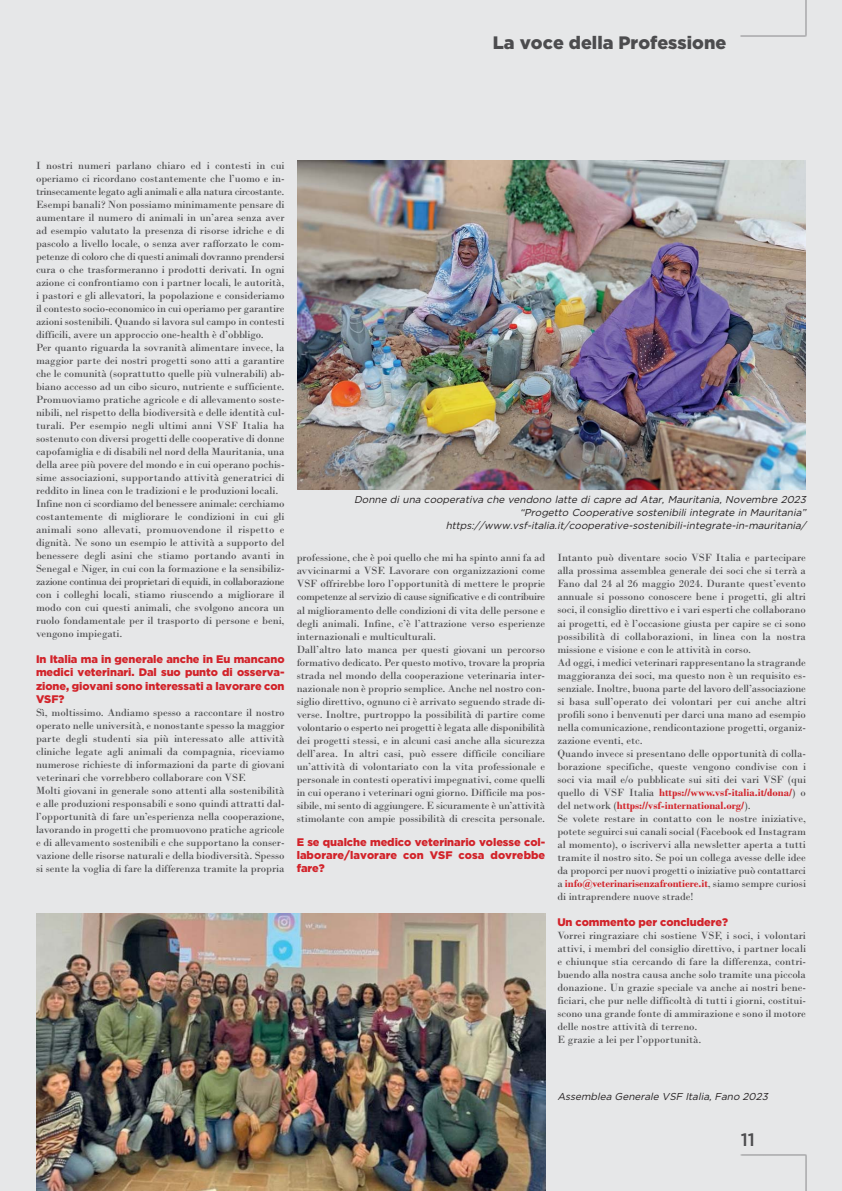
<style>
.page{position:relative;width:842px;height:1191px;background:#e6e7e8}
.page>*{position:absolute;margin:0;border:0;box-sizing:border-box;transform-origin:0 0}
.t1{font:900 18px "Gotham";color:#4c4c4e}
.t2{font:500 18px "Gotham";color:#4c4c4e}
.t3{font:11px/13px "Bodoni";letter-spacing:-.005em;color:#4c4c4e}
.t4{font:900 11px/13px "Gotham";letter-spacing:-.005em;color:#d2232a;text-align:justify}
.t5{font:italic 10px/13px "Gotham";color:#231f20;text-align:right}
.s1{font-weight:700;color:#d2232a}
</style>
<div class="page">
<svg style="left:740px;top:1154px;width:67px;height:37px"></svg>
<svg style="left:740px;top:0;width:67px;height:37px"></svg>
<img style="left:36px;top:913px;width:509px;height:278px">
<img style="left:297px;top:161px;width:509px;height:328px">
<h1 class="t1" style="left:493px;top:36px;width:235px">La voce della Professione</h1>
<p class="t3" style="left:36px;top:161px;width:250px">I nostri numeri parlano chiaro ed i contesti in cui operiamo ci ricordano costantemente che l’uomo e in&shy;trinsecamente legato agli animali e alla natura circostante.<br>Esempi banali? Non possiamo minimamente pensare di aumentare il numero di animali in un’area senza aver ad esempio valutato la presenza di risorse idriche e di pascolo a livello locale, o senza aver rafforzato le com&shy;petenze di coloro che di questi animali dovranno prendersi cura o che trasformeranno i prodotti derivati. In ogni azione ci confrontiamo con i partner locali, le autorità, i pastori e gli allevatori, la popolazione e consideriamo il contesto socio-economico in cui operiamo per garantire azioni sostenibili. Quando si lavora sul campo in contesti difficili, avere un approccio one-health è d’obbligo.<br>Per quanto riguarda la sovranità alimentare invece, la maggior parte dei nostri progetti sono atti a garantire che le comunità (soprattutto quelle più vulnerabili) ab&shy;biano accesso ad un cibo sicuro, nutriente e sufficiente.<br>Promuoviamo pratiche agricole e di allevamento soste&shy;nibili, nel rispetto della biodiversità e delle identità cul&shy;turali. Per esempio negli ultimi anni VSF Italia ha sostenuto con diversi progetti delle cooperative di donne capofamiglia e di disabili nel nord della Mauritania, una della aree più povere del mondo e in cui operano pochis&shy;sime associazioni, supportando attività generatrici di reddito in linea con le tradizioni e le produzioni locali.<br>Infine non ci scordiamo del benessere animale: cerchiamo costantemente di migliorare le condizioni in cui gli animali sono allevati, promuovendone il rispetto e dignità. Ne sono un esempio le attività a supporto del benessere degli asini che stiamo portando avanti in Senegal e Niger, in cui con la formazione e la sensibiliz&shy;zazione continua dei proprietari di equidi, in collaborazione con i colleghi locali, stiamo riuscendo a migliorare il modo con cui questi animali, che svolgono ancora un ruolo fondamentale per il trasporto di persone e beni, vengono impiegati.</p>
<p class="t4" style="left:36px;top:654px;width:250px">In Italia ma in generale anche in Eu mancano medici veterinari. Dal suo punto di osserva&shy;zione, giovani sono interessati a lavorare con VSF?</p>
<p class="t3" style="left:36px;top:707px;width:250px">Sì, moltissimo. Andiamo spesso a raccontare il nostro operato nelle università, e nonostante spesso la maggior parte degli studenti sia più interessato alle attività cliniche legate agli animali da compagnia, riceviamo numerose richieste di informazioni da parte di giovani veterinari che vorrebbero collaborare con VSF.<br>Molti giovani in generale sono attenti alla sostenibilità e alle produzioni responsabili e sono quindi attratti dal&shy;l’opportunità di fare un’esperienza nella cooperazione, lavorando in progetti che promuovono pratiche agricole e di allevamento sostenibili e che supportano la conser&shy;vazione delle risorse naturali e della biodiversità. Spesso si sente la voglia di fare la differenza tramite la propria</p>
<p class="t5" style="left:354px;top:493px;width:455px">Donne di una cooperativa che vendono latte di capre ad Atar, Mauritania, Novembre 2023 “Progetto Cooperative sostenibili integrate in Mauritania” https://www.vsf-italia.it/cooperative-sostenibili-integrate-in-mauritania/</p>
<p class="t3" style="left:297px;top:553px;width:250px">professione, che è poi quello che mi ha spinto anni fa ad avvicinarmi a VSF. Lavorare con organizzazioni come VSF offrirebbe loro l’opportunità di mettere le proprie competenze al servizio di cause significative e di contribuire al miglioramento delle condizioni di vita delle persone e degli animali. Infine, c’è l’attrazione verso esperienze internazionali e multiculturali.<br>Dall’altro lato manca per questi giovani un percorso formativo dedicato. Per questo motivo, trovare la propria strada nel mondo della cooperazione veterinaria inter&shy;nazionale non è proprio semplice. Anche nel nostro con&shy;siglio direttivo, ognuno ci è arrivato seguendo strade di&shy;verse. Inoltre, purtroppo la possibilità di partire come volontario o esperto nei progetti è legata alle disponibilità dei progetti stessi, e in alcuni casi anche alla sicurezza dell’area. In altri casi, può essere difficile conciliare un’attività di volontariato con la vita professionale e personale in contesti operativi impegnativi, come quelli in cui operano i veterinari ogni giorno. Difficile ma pos&shy;sibile, mi sento di aggiungere. E sicuramente è un’attività stimolante con ampie possibilità di crescita personale.</p>
<p class="t4" style="left:297px;top:836px;width:250px">E se qualche medico veterinario volesse col&shy;laborare/lavorare con VSF cosa dovrebbe fare?</p>
<p class="t3" style="left:557px;top:553px;width:250px">Intanto può diventare socio VSF Italia e partecipare alla prossima assemblea generale dei soci che si terrà a Fano dal 24 al 26 maggio 2024. Durante quest’evento annuale si possono conoscere bene i progetti, gli altri soci, il consiglio direttivo e i vari esperti che collaborano ai progetti, ed è l’occasione giusta per capire se ci sono possibilità di collaborazioni, in linea con la nostra missione e visione e con le attività in corso.<br>Ad oggi, i medici veterinari rappresentano la stragrande maggioranza dei soci, ma questo non è un requisito es&shy;senziale. Inoltre, buona parte del lavoro dell’associazione si basa sull’operato dei volontari per cui anche altri profili sono i benvenuti per darci una mano ad esempio nella comunicazione, rendicontazione progetti, organiz&shy;zazione eventi, etc.<br>Quando invece si presentano delle opportunità di colla&shy;borazione specifiche, queste vengono condivise con i soci via mail e/o pubblicate sui siti dei vari VSF (qui quello di VSF Italia <span class="s1">https://www.vsf-italia.it/dona/</span>) o del network (<span class="s1">https://vsf-international.org/</span>).<br>Se volete restare in contatto con le nostre iniziative, potete seguirci sui canali social (Facebook ed Instagram al momento), o iscrivervi alla newsletter aperta a tutti tramite il nostro sito. Se poi un collega avesse delle idee da proporci per nuovi progetti o iniziative può contattarci a <span class="s1">info@veterinarisenzafrontiere.it</span>, siamo sempre curiosi di intraprendere nuove strade!</p>
<p class="t4" style="left:557px;top:916px;width:172px">Un commento per concludere?</p>
<p class="t3" style="left:557px;top:930px;width:250px">Vorrei ringraziare chi sostiene VSF, i soci, i volontari attivi, i membri del consiglio direttivo, i partner locali e chiunque stia cercando di fare la differenza, contri&shy;buendo alla nostra causa anche solo tramite una piccola donazione. Un grazie speciale va anche ai nostri bene&shy;ficiari, che pur nelle difficoltà di tutti i giorni, costitui&shy;scono una grande fonte di ammirazione e sono il motore delle nostre attività di terreno.<br>E grazie a lei per l’opportunità.</p>
<p class="t5" style="left:557px;top:1090px;width:214px">Assemblea Generale VSF Italia, Fano 2023</p>
<h1 class="t2" style="left:741px;top:1133px;width:16px">11</h1>
</div>
